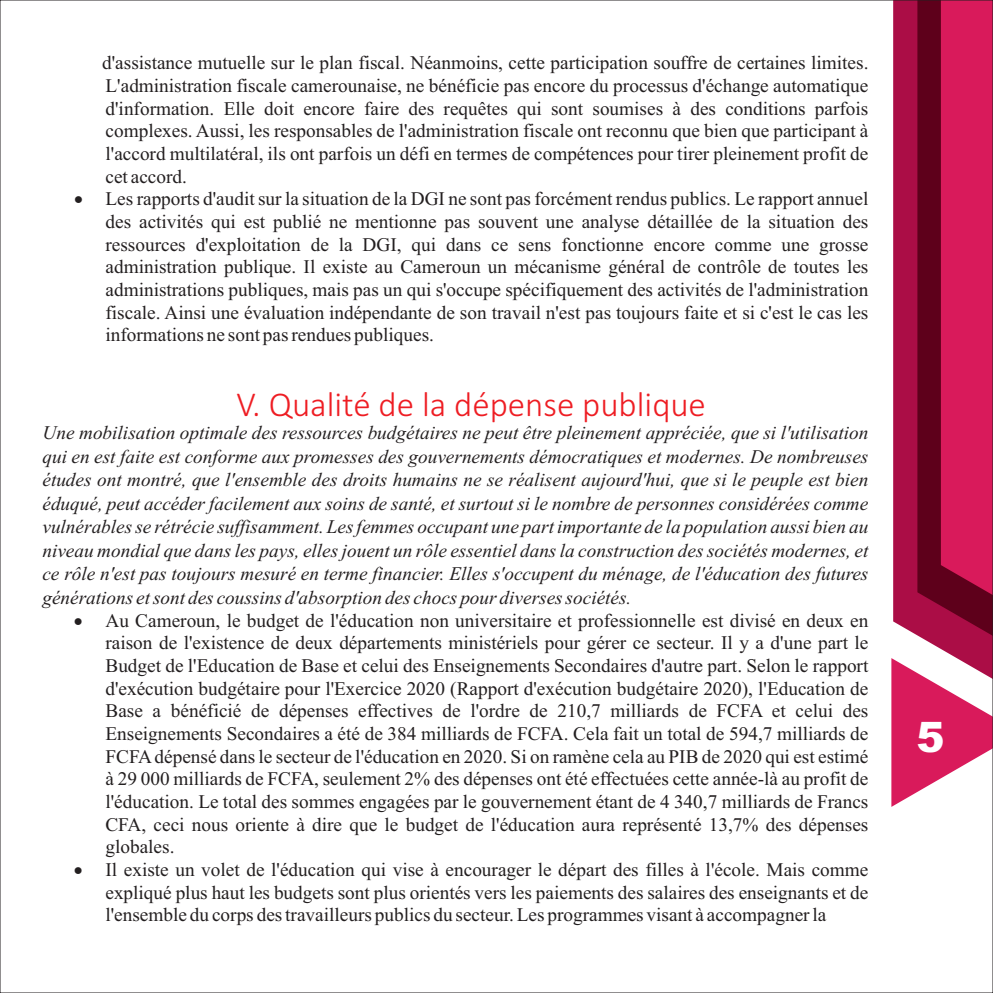
<style>
.page{position:relative;width:993px;height:993px;background:#fff}
.page>*{position:absolute;margin:0;border:0;box-sizing:border-box;transform-origin:0 0}
.t1{font:900 42px "Arial";color:#fff}
.t2{font:300 35px "Calibri";color:#ee1d23}
.t3{font:19.25px/22.6px "Times New Roman";color:#231f20;text-align:justify}
.t4{font:italic 19.25px/23.4px "Times New Roman";color:#231f20;text-align:justify}
.t5{font:19.25px "Symbol";color:#231f20}
</style>
<div class="page">
<svg style="left:891px;top:2px;width:99px;height:804px;background:#b92859"></svg>
<p class="t5" style="left:74px;top:192px;width:55px">•</p>
<p class="t3" style="left:102px;top:53px;width:767px">d'assistance mutuelle sur le plan fiscal. Néanmoins, cette participation souffre de certaines limites.<br>L'administration fiscale camerounaise, ne bénéficie pas encore du processus d'échange automatique d'information. Elle doit encore faire des requêtes qui sont soumises à des conditions parfois complexes. Aussi, les responsables de l'administration fiscale ont reconnu que bien que participant à l'accord multilatéral, ils ont parfois un défi en termes de compétences pour tirer pleinement profit de</p>
<p class="t3" style="left:105px;top:167px;width:764px;text-align:left">cet accord.<br>Les rapports d'audit sur la situation de la DGI ne sont pas forcément rendus publics. Le rapport annuel des activités qui est publié ne mentionne pas souvent une analyse détaillée de la situation des ressources d'exploitation de la DGI, qui dans ce sens fonctionne encore comme une grosse administration publique. Il existe au Cameroun un mécanisme général de contrôle de toutes les administrations publiques, mais pas un qui s'occupe spécifiquement des activités de l'administration fiscale. Ainsi une évaluation indépendante de son travail n'est pas toujours faite et si c'est le cas les informations ne sont pas rendues publiques.</p>
<h2 class="t2" style="left:236px;top:389px;width:471px">V. Qualité de la dépense publique</h2>
<p class="t4" style="left:42px;top:423px;width:827px">Une mobilisation optimale des ressources budgétaires ne peut être pleinement appréciée, que si l'utilisation qui en est faite est conforme aux promesses des gouvernements démocratiques et modernes. De nombreuses études ont montré, que l'ensemble des droits humains ne se réalisent aujourd'hui, que si le peuple est bien éduqué, peut accéder facilement aux soins de santé, et surtout si le nombre de personnes considérées comme vulnérables se rétrécie suffisamment. Les femmes occupant une part importante de la population aussi bien au niveau mondial que dans les pays, elles jouent un rôle essentiel dans la construction des sociétés modernes, et ce rôle n'est pas toujours mesuré en terme financier. Elles s'occupent du ménage, de l'éducation des futures générationset sont des coussins d'absorption des chocs pour diverses sociétés.</p>
<p class="t5" style="left:74px;top:613px;width:55px">•</p>
<p class="t3" style="left:105px;top:610px;width:764px">Au Cameroun, le budget de l'éducation non universitaire et professionnelle est divisé en deux en raison de l'existence de deux départements ministériels pour gérer ce secteur. Il y a d'une part le Budget de l'Education de Base et celui des Enseignements Secondaires d'autre part. Selon le rapport d'exécution budgétaire pour l'Exercice 2020 (Rapport d'exécution budgétaire 2020), l'Education de Base a bénéficié de dépenses effectives de l'ordre de 210,7 milliards de FCFA et celui des Enseignements Secondaires a été de 384 milliards de FCFA. Cela fait un total de 594,7 milliards de FCFAdépensé dans le secteur de l'éducation en 2020. Si on ramène cela au PIB de 2020 qui est estimé à 29 000 milliards de FCFA, seulement 2% des dépenses ont été effectuées cette année-là au profit de l'éducation. Le total des sommes engagées par le gouvernement étant de 4 340,7 milliards de Francs CFA, ceci nous oriente à dire que le budget de l'éducation aura représenté 13,7% des dépenses</p>
<p class="t5" style="left:74px;top:862px;width:55px">•</p>
<p class="t3" style="left:105px;top:837px;width:764px;text-align:left">globales.<br>Il existe un volet de l'éducation qui vise à encourager le départ des filles à l'école. Mais comme expliqué plus haut les budgets sont plus orientés vers les paiements des salaires des enseignants et de l'ensemble du corps des travailleurs publics du secteur. Les programmes visant à accompagner la</p>
<h1 class="t1" style="left:916px;top:721px;width:30px">5</h1>
</div>
